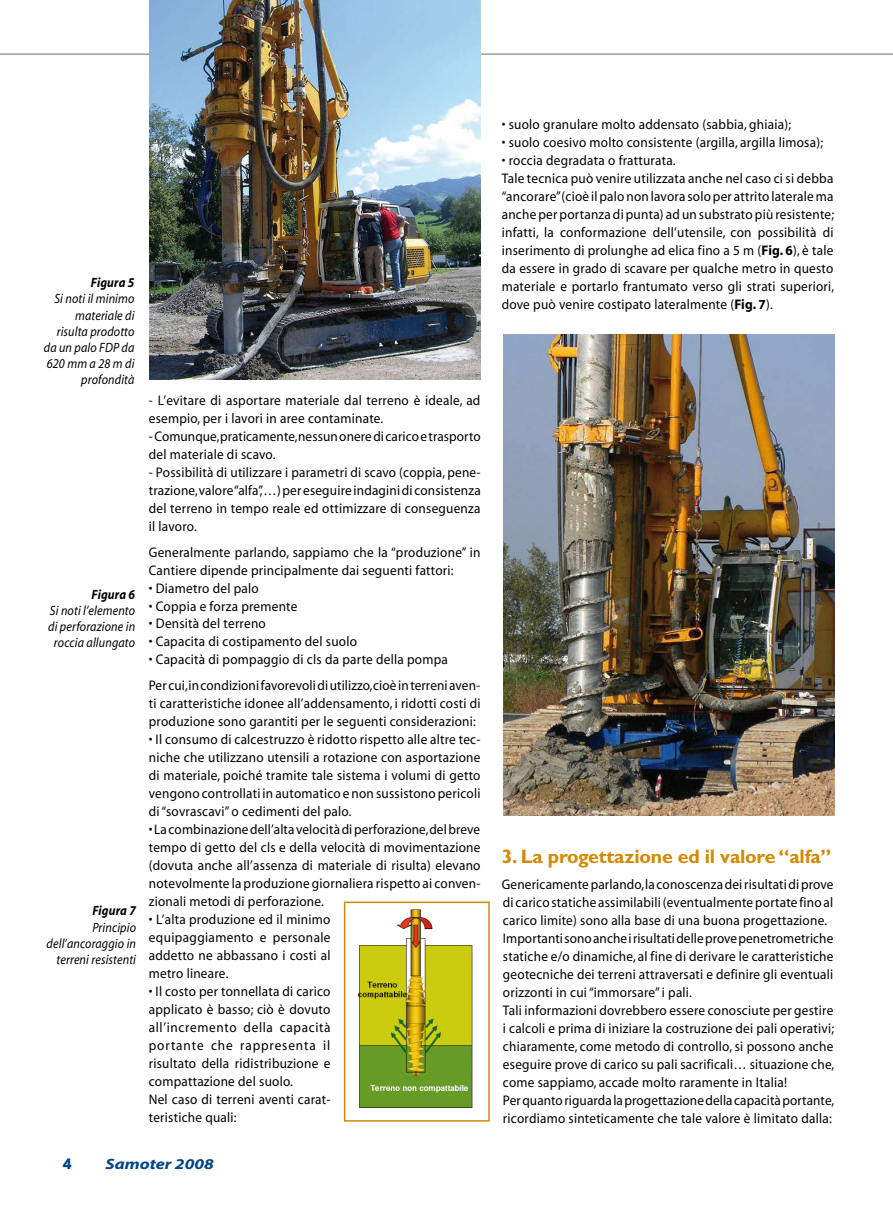
<style>
.page{position:relative;width:893px;height:1212px;background:#fff}
.page>*{position:absolute;margin:0;border:0;box-sizing:border-box;transform-origin:0 0}
.t1{font:700 19.5px "Gill Sans";letter-spacing:-.01em;color:#d38900}
.t2{font:italic 700 15px "Myriad";color:#004588;scale:1.2 1}
.t3{font:700 14.25px "Avant Garde";color:#004588}
.t4{font:13.95px/18px "Myriad";letter-spacing:.02em;color:#000;scale:.95 1}
.t5{font:italic 13.5px/16.2px "Myriad";letter-spacing:.01em;color:#000;text-align:right;scale:.9 1}
.t6{font:italic 700 13.5px "Myriad";letter-spacing:.01em;color:#000;scale:.9 1}
.s1{font-weight:700}
</style>
<div class="page">
<hr style="left:0;top:53px;width:893px;height:2px;background:#9c9d9f">
<img style="left:150px;top:0;width:330px;height:379px">
<img style="left:503px;top:335px;width:332px;height:481px">
<img style="left:357px;top:909px;width:116px;height:199px">
<div style="left:344px;top:901px;width:146px;height:220px;border:2px solid #d38900"></div>
<p class="t6" style="left:91px;top:276px;width:50px">Figura 5</p>
<p class="t5" style="left:44px;top:291px;width:102px">Si noti il minimo materiale di risulta prodotto da un palo FDP da<br>620 mm a 28 m di profondità</p>
<p class="t6" style="left:92px;top:587px;width:50px">Figura 6</p>
<p class="t5" style="left:48px;top:603px;width:98px;text-align:center">Si noti l’elemento di perforazione in roccia allungato</p>
<p class="t6" style="left:92px;top:904px;width:50px">Figura 7</p>
<p class="t5" style="left:47px;top:920px;width:101px">Principio dell’ancoraggio in terreni resistenti</p>
<p class="t4" style="left:149px;top:392px;width:351px">- L’evitare di asportare materiale dal terreno è ideale, ad esempio, per i lavori in aree contaminate.</p>
<p class="t4" style="left:149px;top:428px;width:351px">- Comunque, praticamente, nessun onere di carico e trasporto del materiale di scavo.</p>
<p class="t4" style="left:149px;top:464px;width:351px;text-align:justify">- Possibilità di utilizzare i parametri di scavo (coppia, pene&shy;trazione, valore “alfa”, …) per eseguire indagini di consistenza del terreno in tempo reale ed ottimizzare di conseguenza il lavoro.</p>
<p class="t4" style="left:149px;top:543px;width:351px">Generalmente parlando, sappiamo che la “produzione” in<br>Cantiere dipende principalmente dai seguenti fattori:</p>
<p class="t4" style="left:149px;top:579px;width:117px">• Diametro del palo</p>
<p class="t4" style="left:149px;top:597px;width:158px">• Coppia e forza premente</p>
<p class="t4" style="left:149px;top:615px;width:125px">• Densità del terreno</p>
<p class="t4" style="left:149px;top:633px;width:221px">• Capacita di costipamento del suolo</p>
<p class="t4" style="left:149px;top:648px;width:350px;line-height:25.5px">• Capacità di pompaggio di cls da parte della pompa<br>Per cui, in condizioni favorevoli di utilizzo, cioè in terreni aven-</p>
<p class="t4" style="left:149px;top:695px;width:351px">ti caratteristiche idonee all’addensamento, i ridotti costi di produzione sono garantiti per le seguenti considerazioni:</p>
<p class="t4" style="left:149px;top:731px;width:351px;text-align:justify">• Il consumo di calcestruzzo è ridotto rispetto alle altre tec&shy;niche che utilizzano utensili a rotazione con asportazione di materiale, poiché tramite tale sistema i volumi di getto vengono controllati in automatico e non sussistono pericoli di “sovrascavi” o cedimenti del palo.</p>
<p class="t4" style="left:149px;top:821px;width:351px;text-align:justify">• La combinazione dell’alta velocità di perforazione, del breve tempo di getto del cls e della velocità di movimentazione (dovuta anche all’assenza di materiale di risulta) elevano notevolmente la produzione giornaliera rispetto ai conven&shy;zionali metodi di perforazione.</p>
<p class="t4" style="left:149px;top:911px;width:193px;text-align:justify">• L’alta produzione ed il minimo equipaggiamento e personale addetto ne abbassano i costi al metro lineare.</p>
<p class="t4" style="left:149px;top:983px;width:193px">• Il costo per tonnellata di carico applicato è basso; ciò è dovuto all’incremento della capacità portante che rappresenta il risultato della ridistribuzione e compattazione del suolo.<br>Nel caso di terreni aventi carat&shy;teristiche quali:</p>
<p class="t3" style="left:63px;top:1154px;width:10px">4</p>
<p class="t2" style="left:105px;top:1156px;width:92px">Samoter 2008</p>
<p class="t4" style="left:502px;top:116px;width:306px">• suolo granulare molto addensato (sabbia, ghiaia);</p>
<p class="t4" style="left:502px;top:134px;width:340px">• suolo coesivo molto consistente (argilla, argilla limosa);</p>
<p class="t4" style="left:502px;top:152px;width:352px">• roccia degradata o fratturata.<br>Tale tecnica può venire utilizzata anche nel caso ci si debba “ancorare” (cioè il palo non lavora solo per attrito laterale ma anche per portanza di punta) ad un substrato più resistente; infatti, la conformazione dell’utensile, con possibilità di inserimento di prolunghe ad elica fino a 5 m (<span class="s1">Fig. 6</span>), è tale da essere in grado di scavare per qualche metro in questo materiale e portarlo frantumato verso gli strati superiori, dove può venire costipato lateralmente (<span class="s1">Fig. 7</span>).</p>
<h1 class="t1" style="left:502px;top:845px;width:331px">3. La progettazione ed il valore “alfa”</h1>
<p class="t4" style="left:502px;top:875px;width:352px">Genericamente parlando, la conoscenza dei risultati di prove di carico statiche assimilabili (eventualmente portate fino al carico limite) sono alla base di una buona progettazione.<br>Importanti sono anche i risultati delle prove penetrometriche statiche e/o dinamiche, al fine di derivare le caratteristiche geotecniche dei terreni attraversati e definire gli eventuali orizzonti in cui “immorsare” i pali.<br>Tali informazioni dovrebbero essere conosciute per gestire i calcoli e prima di iniziare la costruzione dei pali operativi; chiaramente, come metodo di controllo, si possono anche eseguire prove di carico su pali sacrificali… situazione che, come sappiamo, accade molto raramente in Italia!<br>Per quanto riguarda la progettazione della capacità portante, ricordiamo sinteticamente che tale valore è limitato dalla:</p>
</div>
